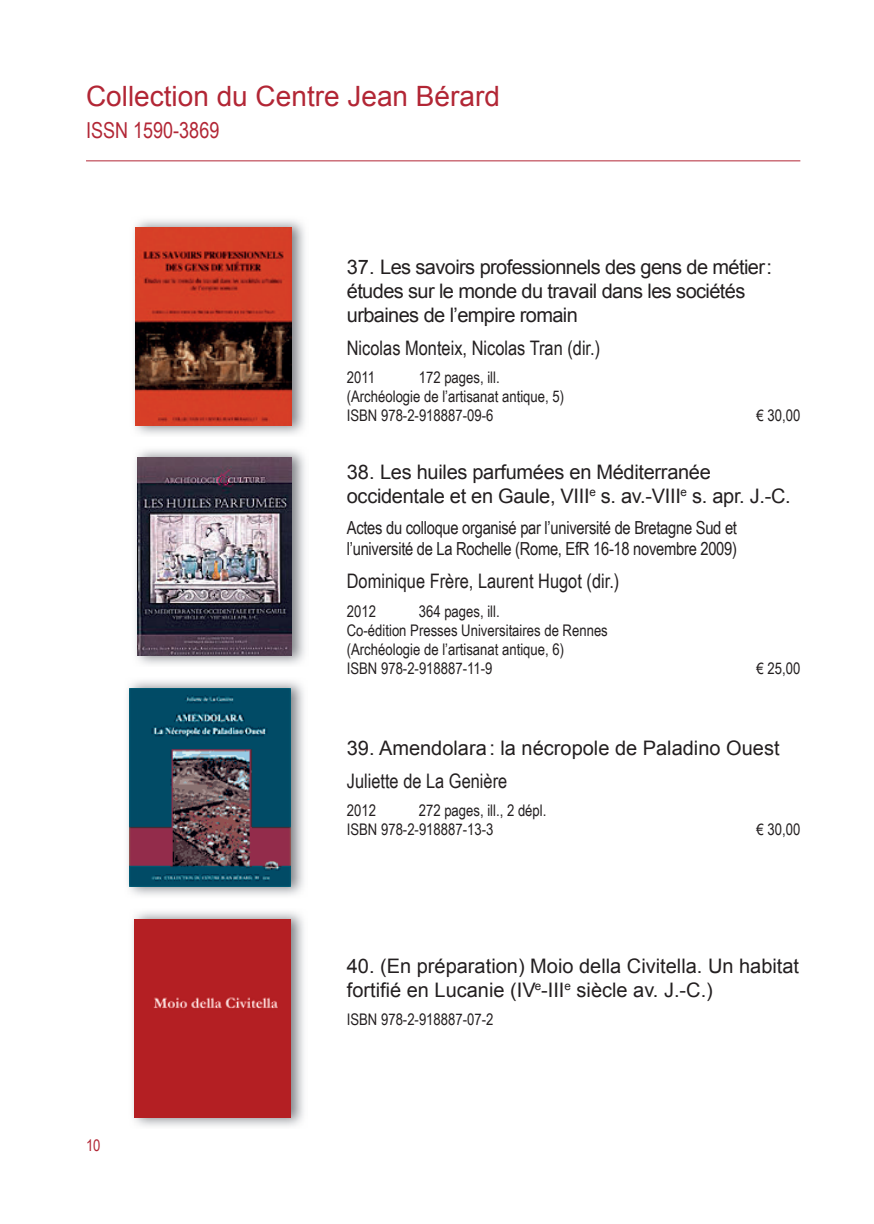
<style>
.page{position:relative;width:874px;height:1224px;background:#fff}
.page>*{position:absolute;margin:0;border:0;box-sizing:border-box;transform-origin:0 0}
.t1{font:28px "Arial";color:#b22635}
.t2{font:22px "Arial Narrow";color:#b22635}
.t3{font:20px/24px "Arial";letter-spacing:-.015em;color:#231f20}
.t4{font:20px "Arial Narrow";color:#231f20}
.t5{font:18px/21.6px "Arial Narrow";letter-spacing:-.015em;color:#231f20}
.t6{font:16px/19.2px "Arial Narrow";color:#231f20}
.t7{font:16px "Arial Narrow";color:#b22635}
</style>
<div class="page">
<hr style="left:86px;top:161px;width:714px;height:1px;background:#b22635">
<img style="left:133px;top:219px;width:172px;height:216px">
<img style="left:135px;top:227px;width:156px;height:199px">
<img style="left:135px;top:449px;width:170px;height:216px">
<img style="left:138px;top:457px;width:153px;height:199px">
<img style="left:127px;top:680px;width:177px;height:216px">
<img style="left:129px;top:689px;width:161px;height:198px">
<img style="left:132px;top:911px;width:172px;height:216px">
<div style="left:134px;top:919px;width:156px;height:199px;background:#b41f23"></div>
<h1 class="t1" style="left:86px;top:78px;width:415px">Collection du Centre Jean Bérard</h1>
<p class="t2" style="left:86px;top:114px;width:135px">ISSN 1590-3869</p>
<p class="t3" style="left:347px;top:255px;width:427px">37. Les savoirs professionnels des gens de métier : études sur le monde du travail dans les sociétés urbaines de l’empire romain</p>
<p class="t4" style="left:347px;top:333px;width:255px">Nicolas Monteix, Nicolas Tran (dir.)</p>
<p class="t6" style="left:347px;top:367px;width:30px">2011</p>
<p class="t6" style="left:347px;top:367px;width:219px;text-indent:72px">172 pages, ill. (Archéologie de l’artisanat antique, 5)<br>ISBN 978-2-918887-09-6</p>
<p class="t6" style="left:757px;top:405px;width:45px">€ 30,00</p>
<p class="t3" style="left:347px;top:460px;width:446px">38. Les huiles parfumées en Méditerranée occidentale et en Gaule, VIII<sup>e</sup> s. av.-VIII<sup>e</sup> s. apr. J.-C.</p>
<p class="t5" style="left:347px;top:516px;width:392px">Actes du colloque organisé par l’université de Bretagne Sud et l’université de La Rochelle (Rome, EfR 16-18 novembre 2009)</p>
<p class="t4" style="left:347px;top:567px;width:274px">Dominique Frère, Laurent Hugot (dir.)</p>
<p class="t6" style="left:347px;top:601px;width:31px">2012</p>
<p class="t6" style="left:347px;top:601px;width:263px;text-indent:72px">364 pages, ill.<br>Co-édition Presses Universitaires de Rennes (Archéologie de l’artisanat antique, 6)<br>ISBN 978-2-918887-11-9</p>
<p class="t6" style="left:757px;top:658px;width:45px">€ 25,00</p>
<p class="t3" style="left:347px;top:736px;width:434px">39. Amendolara : la nécropole de Paladino Ouest</p>
<p class="t4" style="left:347px;top:766px;width:162px">Juliette de La Genière</p>
<p class="t6" style="left:347px;top:800px;width:31px">2012</p>
<p class="t6" style="left:347px;top:800px;width:201px;text-indent:72px">272 pages, ill., 2 dépl.<br>ISBN 978-2-918887-13-3</p>
<p class="t6" style="left:757px;top:819px;width:45px">€ 30,00</p>
<p class="t7" style="left:86px;top:1134px;width:16px">10</p>
<p class="t3" style="left:347px;top:954px;width:454px">40. (En préparation) Moio della Civitella. Un habitat fortifié en Lucanie (IV<sup>e</sup>-III<sup>e</sup> siècle av. J.-C.)</p>
<p class="t6" style="left:347px;top:1009px;width:148px">ISBN 978-2-918887-07-2</p>
</div>
